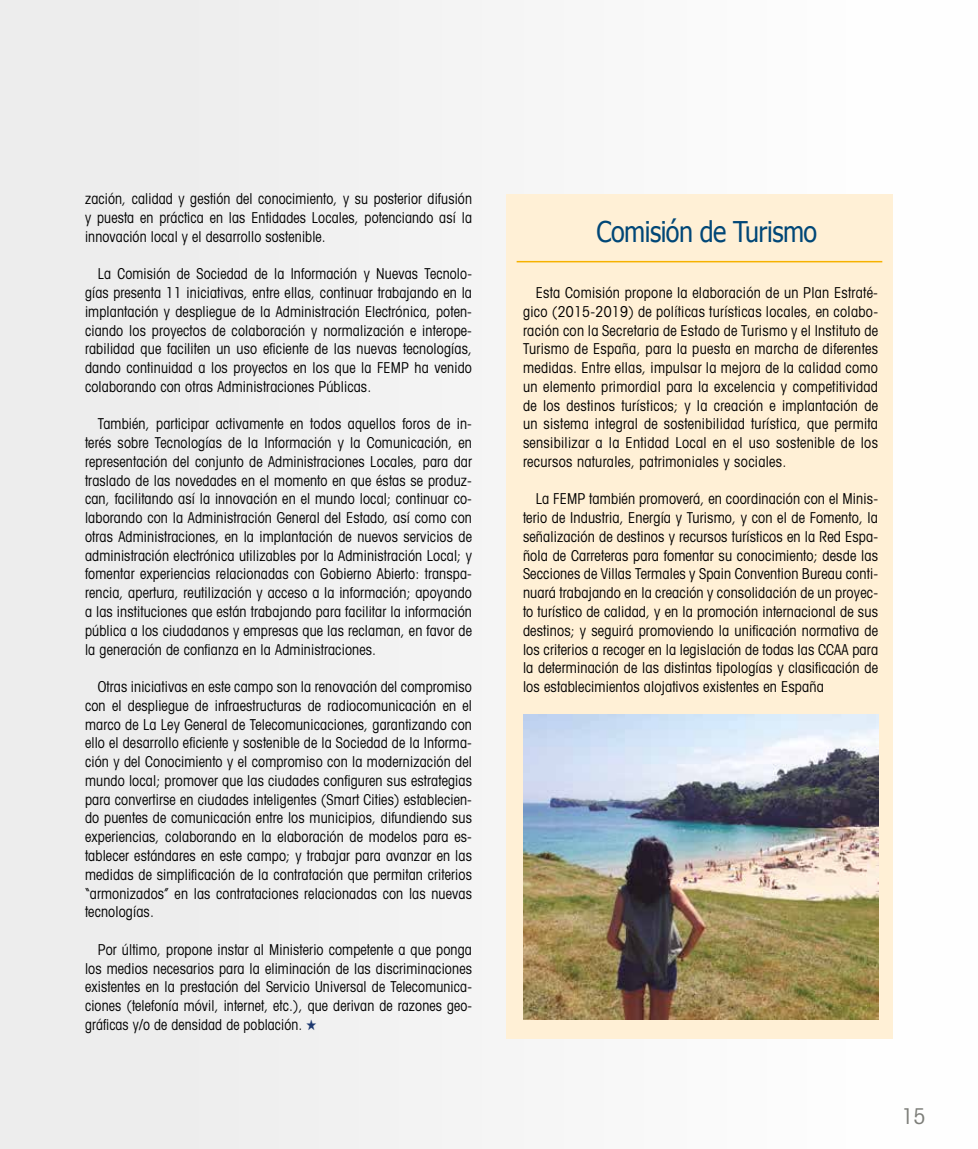
<style>
.page{position:relative;width:978px;height:1149px;background:#fff}
.page>*{position:absolute;margin:0;border:0;box-sizing:border-box;transform-origin:0 0}
.t1{font:28.5px "Tahoma";letter-spacing:-.02em;color:#004777;scale:.88 1}
.t2{font:condensed 21.75px "Avant Garde";color:#7c7d78}
.t3{font:condensed 15px/18.8px "Avant Garde";letter-spacing:.01em;color:#000;text-align:justify;scale:.94 1}
.t4{font:condensed 15px/18.8px "Avant Garde";letter-spacing:.01em;color:#000;text-align:justify;scale:.95 1}
.t5{font:condensed 15px/18.8px "Avant Garde";letter-spacing:.01em;color:#000;text-align:justify;scale:.93 1}
.s1{color:#1c386f}
</style>
<div class="page">
<div style="left:0;top:0;width:978px;height:1148px;background:#ededed"></div>
<div style="left:506px;top:194px;width:387px;height:843px;background:#fff0d6"></div>
<hr style="left:517px;top:261px;width:365px;height:1px;background:#f6b200">
<img style="left:523px;top:714px;width:355px;height:305px">
<p class="t5" style="left:85px;top:189px;width:418px">zación, calidad y gestión del conocimiento, y su posterior difusión y puesta en práctica en las Entidades Locales, potenciando así la innovación local y el desarrollo sostenible.</p>
<p class="t5" style="left:85px;top:264px;width:418px;text-indent:13px">La Comisión de Sociedad de la Información y Nuevas Tecnolo&shy;gías presenta 11 iniciativas, entre ellas, continuar trabajando en la implantación y despliegue de la Administración Electrónica, poten&shy;ciando los proyectos de colaboración y normalización e interope&shy;rabilidad que faciliten un uso eficiente de las nuevas tecnologías, dando continuidad a los proyectos en los que la FEMP ha venido colaborando con otras Administraciones Públicas.</p>
<p class="t3" style="left:85px;top:414px;width:413px;text-indent:13px">También, participar activamente en todos aquellos foros de in&shy;terés sobre Tecnologías de la Información y la Comunicación, en representación del conjunto de Administraciones Locales, para dar traslado de las novedades en el momento en que éstas se produz&shy;can, facilitando así la innovación en el mundo local; continuar co&shy;laborando con la Administración General del Estado, así como con otras Administraciones, en la implantación de nuevos servicios de administración electrónica utilizables por la Administración Local; y fomentar experiencias relacionadas con Gobierno Abierto: transpa&shy;rencia, apertura, reutilización y acceso a la información; apoyando a las instituciones que están trabajando para facilitar la información pública a los ciudadanos y empresas que las reclaman, en favor de la generación de confianza en la Administraciones.</p>
<p class="t3" style="left:85px;top:676px;width:413px;text-indent:13px">Otras iniciativas en este campo son la renovación del compromiso con el despliegue de infraestructuras de radiocomunicación en el marco de La Ley General de Telecomunicaciones, garantizando con ello el desarrollo eficiente y sostenible de la Sociedad de la Informa&shy;ción y del Conocimiento y el compromiso con la modernización del mundo local; promover que las ciudades configuren sus estrategias para convertirse en ciudades inteligentes (Smart Cities) establecien&shy;do puentes de comunicación entre los municipios, difundiendo sus experiencias, colaborando en la elaboración de modelos para es&shy;tablecer estándares en este campo; y trabajar para avanzar en las medidas de simplificación de la contratación que permitan criterios “armonizados” en las contrataciones relacionadas con las nuevas tecnologías.</p>
<p class="t3" style="left:85px;top:939px;width:413px;text-indent:13px">Por último, propone instar al Ministerio competente a que ponga los medios necesarios para la eliminación de las discriminaciones existentes en la prestación del Servicio Universal de Telecomunica&shy;ciones (telefonía móvil, internet, etc.), que derivan de razones geo&shy;gráficas y/o de densidad de población. <span class="s1">★</span></p>
<h1 class="t1" style="left:597px;top:212px;width:252px">Comisión de Turismo</h1>
<p class="t4" style="left:523px;top:283px;width:375px;text-indent:13px">Esta Comisión propone la elaboración de un Plan Estraté&shy;gico (2015-2019) de políticas turísticas locales, en colabo&shy;ración con la Secretaria de Estado de Turismo y el Instituto de Turismo de España, para la puesta en marcha de diferentes medidas. Entre ellas, impulsar la mejora de la calidad como un elemento primordial para la excelencia y competitividad de los destinos turísticos; y la creación e implantación de un sistema integral de sostenibilidad turística, que permita sensibilizar a la Entidad Local en el uso sostenible de los recursos naturales, patrimoniales y sociales.</p>
<p class="t4" style="left:523px;top:489px;width:375px;text-indent:13px">La FEMP también promoverá, en coordinación con el Minis&shy;terio de Industria, Energía y Turismo, y con el de Fomento, la señalización de destinos y recursos turísticos en la Red Espa&shy;ñola de Carreteras para fomentar su conocimiento; desde las Secciones de Villas Termales y Spain Convention Bureau conti&shy;nuará trabajando en la creación y consolidación de un proyec&shy;to turístico de calidad, y en la promoción internacional de sus destinos; y seguirá promoviendo la unificación normativa de los criterios a recoger en la legislación de todas las CCAA para la determinación de las distintas tipologías y clasificación de los establecimientos alojativos existentes en España</p>
<h2 class="t2" style="left:901px;top:1101px;width:26px">15</h2>
</div>
